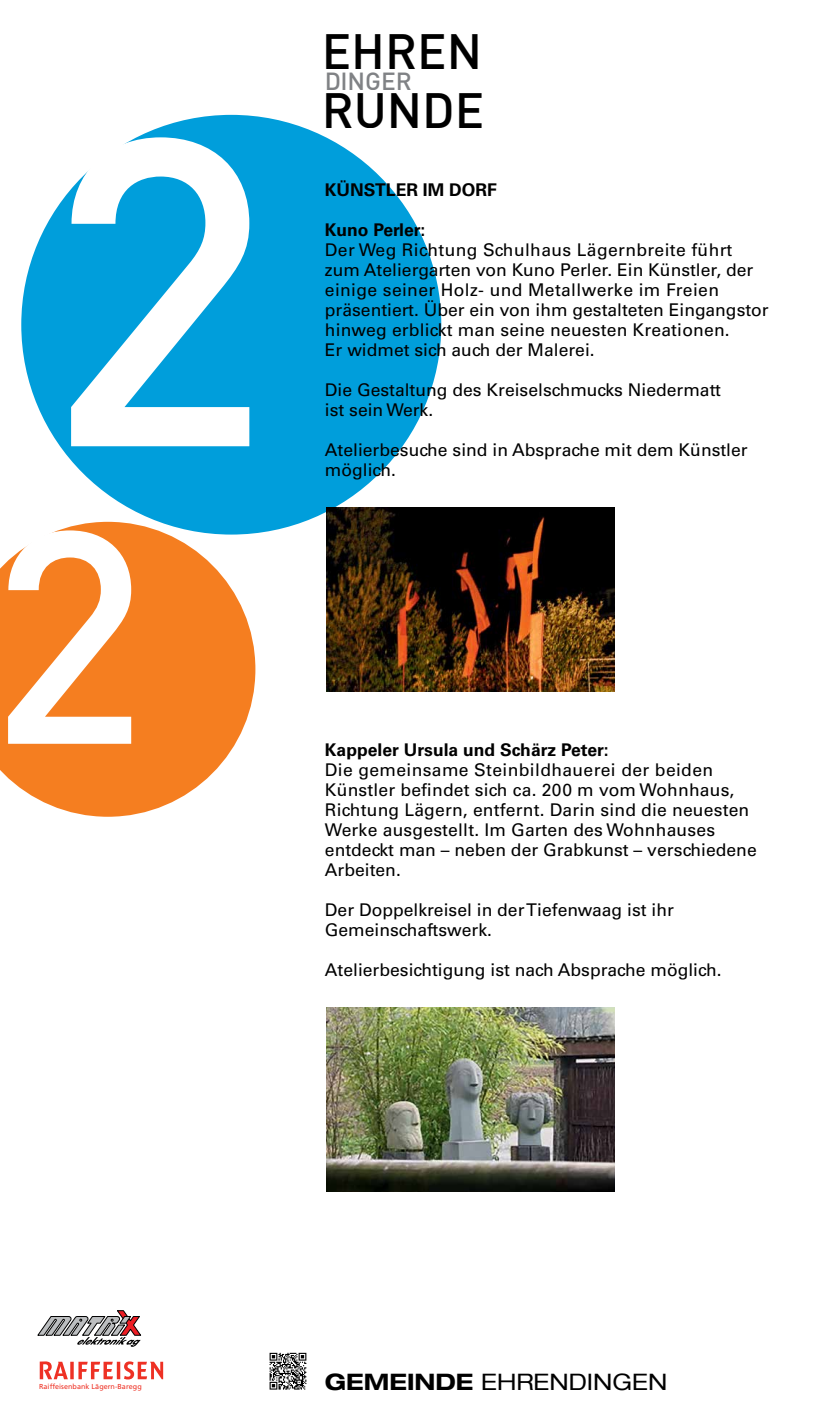
<style>
.page{position:relative;width:823px;height:1418px;background:#fff}
.page>*{position:absolute;margin:0;border:0;box-sizing:border-box;transform-origin:0 0}
.t1{font:500 430px "DIN";color:#fff}
.t2{font:500 297px "DIN";color:#fff}
.t3{font:500 48.9px/58.7px "DIN";color:#000}
.t4{font:500 24.5px "DIN";color:#808285}
.t5{font:expanded 22.6px "Helvetica Neue LT Com";color:#000}
.t6{font:17.5px/20px "Univers";color:#000}
.t7{font:700 17.5px "Univers";color:#000}
.t8{font:7.2px "Frutiger";letter-spacing:.005em;color:#ee3124}
.s1{font-weight:700}
</style>
<div class="page">
<svg style="left:40px;top:1361px;width:123px;height:18px"></svg>
<div style="left:21px;top:115px;width:420px;height:419px;background:#009edb;border-radius:50%"></div>
<svg style="left:0;top:522px;width:255px;height:294px;fill:#f57e20"></svg>
<img style="left:326px;top:507px;width:288px;height:185px">
<img style="left:326px;top:1007px;width:288px;height:184px">
<svg style="left:269px;top:1352px;width:38px;height:38px"></svg>
<svg style="left:269px;top:1352px;width:37px;height:37px"></svg>
<svg style="left:37px;top:1310px;width:104px;height:36px"></svg>
<h1 class="t1" style="left:44px;top:16px;width:231px">2</h1>
<h2 class="t2" style="left:-11px;top:446px;width:160px">2</h2>
<h3 class="t3" style="left:321px;top:20px;width:164px">EHREN<br>RUNDE</h3>
<h3 class="t4" style="left:324px;top:65px;width:89px">DINGER</h3>
<p class="t7" style="left:325px;top:180px;width:173px">KÜNSTLER IM DORF</p>
<p class="t7" style="left:325px;top:220px;width:102px">Kuno Perler:</p>
<p class="t6" style="left:325px;top:240px;width:445px">Der Weg Richtung Schulhaus Lägernbreite führt zum Ateliergarten von Kuno Perler. Ein Künstler, der einige seiner Holz- und Metallwerke im Freien präsentiert. Über ein von ihm gestalteten Eingangstor hinweg erblickt man seine neuesten Kreationen.<br>Er widmet sich auch der Malerei.</p>
<p class="t6" style="left:325px;top:380px;width:397px">Die Gestaltung des Kreiselschmucks Niedermatt ist sein Werk.</p>
<p class="t6" style="left:325px;top:440px;width:424px">Atelierbesuche sind in Absprache mit dem Künstler möglich.</p>
<p class="t7" style="left:325px;top:740px;width:285px">Kappeler Ursula und Schärz Peter:</p>
<p class="t6" style="left:325px;top:760px;width:433px">Die gemeinsame Steinbildhauerei der beiden Künstler befindet sich ca. 200 m vom Wohnhaus, Richtung Lägern, entfernt. Darin sind die neuesten Werke ausgestellt. Im Garten des Wohnhauses entdeckt man – neben der Grabkunst – verschiedene Arbeiten.</p>
<p class="t6" style="left:325px;top:900px;width:350px">Der Doppelkreisel in der Tiefenwaag ist ihr<br>Gemeinschaftswerk.</p>
<p class="t6" style="left:325px;top:960px;width:398px">Atelierbesichtigung ist nach Absprache möglich.</p>
<p class="t8" style="left:39px;top:1382px;width:104px">Raiffeisenbank Lägern-Baregg</p>
<p class="t5" style="left:324px;top:1373px;width:344px"><span class="s1">GEMEINDE</span> EHRENDINGEN</p>
</div>
